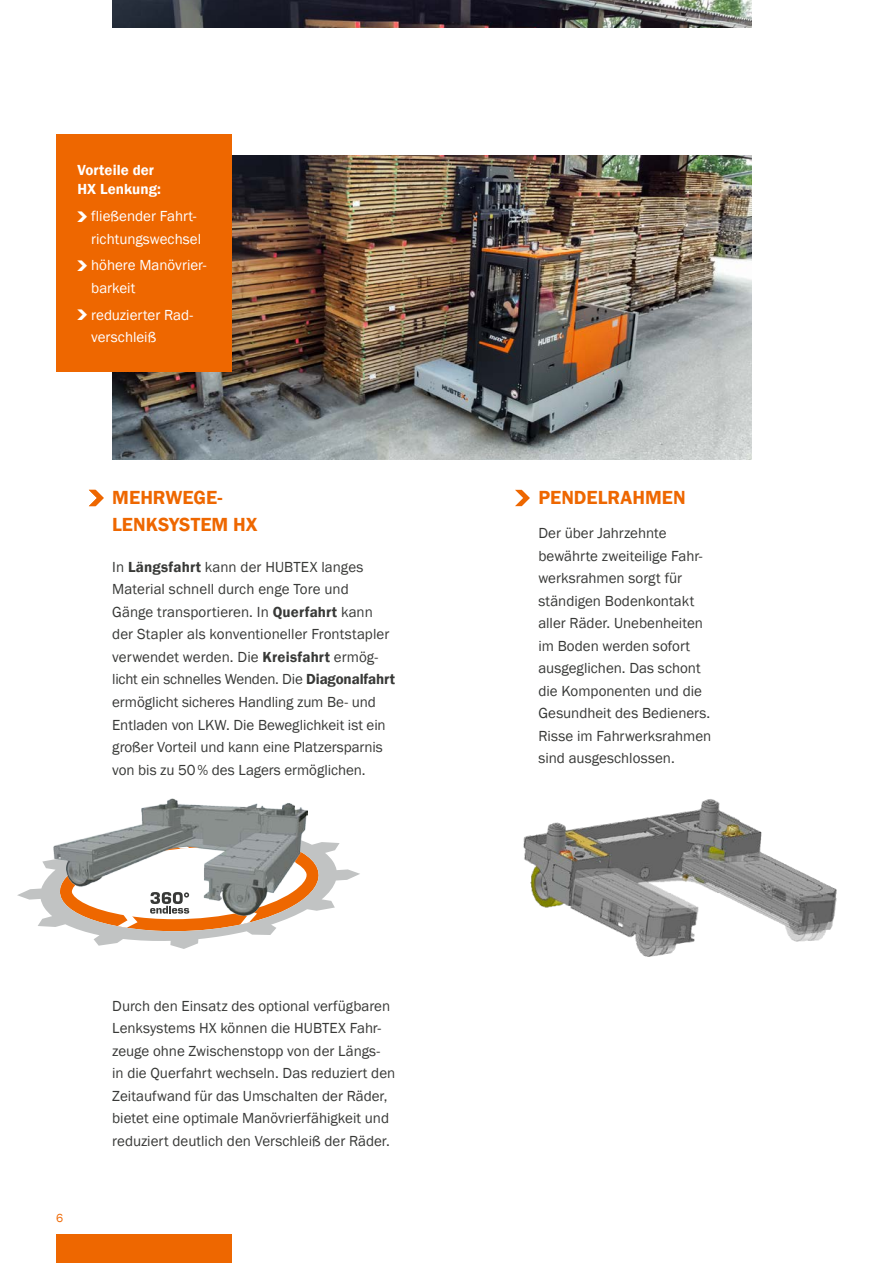
<style>
.page{position:relative;width:893px;height:1263px;background:#fff}
.page>*{position:absolute;margin:0;border:0;box-sizing:border-box;transform-origin:0 0}
.de02_Zwischensubline{font:600 19.5px/27px "Franklin Gothic";color:#ee6700}
.de03_Fließtext{font:15px/22.5px "Franklin Gothic";color:#383937}
.de04_3_Advantages{font:15px/22.5px "Franklin Gothic";color:#fff}
.de04_3_Advantages-2{font:600 15px/19.5px "Franklin Gothic";letter-spacing:.005em;color:#fff}
.t1{font:12px "Franklin Gothic";color:#ee6700}
.s1{font-weight:600}
</style>
<div class="page">
<img style="left:112px;top:156px;width:640px;height:304px">
<img style="left:112px;top:0;width:640px;height:28px">
<img style="left:523px;top:799px;width:314px;height:158px">
<svg style="left:515px;top:490px;width:15px;height:16px"></svg>
<svg style="left:89px;top:490px;width:15px;height:16px"></svg>
<svg style="left:17px;top:842px;width:343px;height:107px"></svg>
<img style="left:53px;top:798px;width:254px;height:118px">
<div style="left:56px;top:135px;width:176px;height:237px;background:#ee6700"></div>
<div style="left:56px;top:1235px;width:176px;height:28px;background:#ee6700"></div>
<p class="de04_3_Advantages-2" style="left:77px;top:160px;width:85px">Vorteile der<br>HX Lenkung:</p>
<p class="de04_3_Advantages" style="left:91px;top:205px;width:112px">fließender Fahrt&shy;richtungswechsel</p>
<p class="de04_3_Advantages" style="left:91px;top:254px;width:117px">höhere Manövrier&shy;barkeit</p>
<p class="de04_3_Advantages" style="left:91px;top:304px;width:103px">reduzierter Rad&shy;verschleiß</p>
<p class="de02_Zwischensubline" style="left:112px;top:485px;width:147px">MEHRWEGE-<br>LENKSYSTEM HX</p>
<p class="de03_Fließtext" style="left:112px;top:556px;width:284px">In <span class="s1">Längsfahrt</span> kann der HUBTEX langes Material schnell durch enge Tore und<br>Gänge transportieren. In <span class="s1">Querfahrt</span> kann der Stapler als konventioneller Frontstapler verwendet werden. Die <span class="s1">Kreisfahrt</span> ermög&shy;licht ein schnelles Wenden. Die <span class="s1">Diagonalfahrt </span>ermöglicht sicheres Handling zum Be- und Entladen von LKW. Die Beweglichkeit ist ein großer Vorteil und kann eine Platzersparnis von bis zu 50% des Lagers ermöglichen.</p>
<p class="t1" style="left:56px;top:1211px;width:9px">6</p>
<p class="de03_Fließtext" style="left:112px;top:995px;width:285px">Durch den Einsatz des optional verfügbaren Lenksystems HX können die HUBTEX Fahr&shy;zeuge ohne Zwischenstopp von der Längs&shy;in die Querfahrt wechseln. Das reduziert den Zeitaufwand für das Umschalten der Räder, bietet eine optimale Manövrierfähigkeit und reduziert deutlich den Verschleiß der Räder.</p>
<p class="de02_Zwischensubline" style="left:538px;top:485px;width:149px">PENDELRAHMEN</p>
<p class="de03_Fließtext" style="left:538px;top:522px;width:174px">Der über Jahrzehnte bewährte zweiteilige Fahr&shy;werksrahmen sorgt für ständigen Bodenkontakt aller Räder. Unebenheiten im Boden werden sofort ausgeglichen. Das schont die Komponenten und die<br>Gesundheit des Bedieners.<br>Risse im Fahrwerksrahmen sind ausgeschlossen.</p>
</div>
